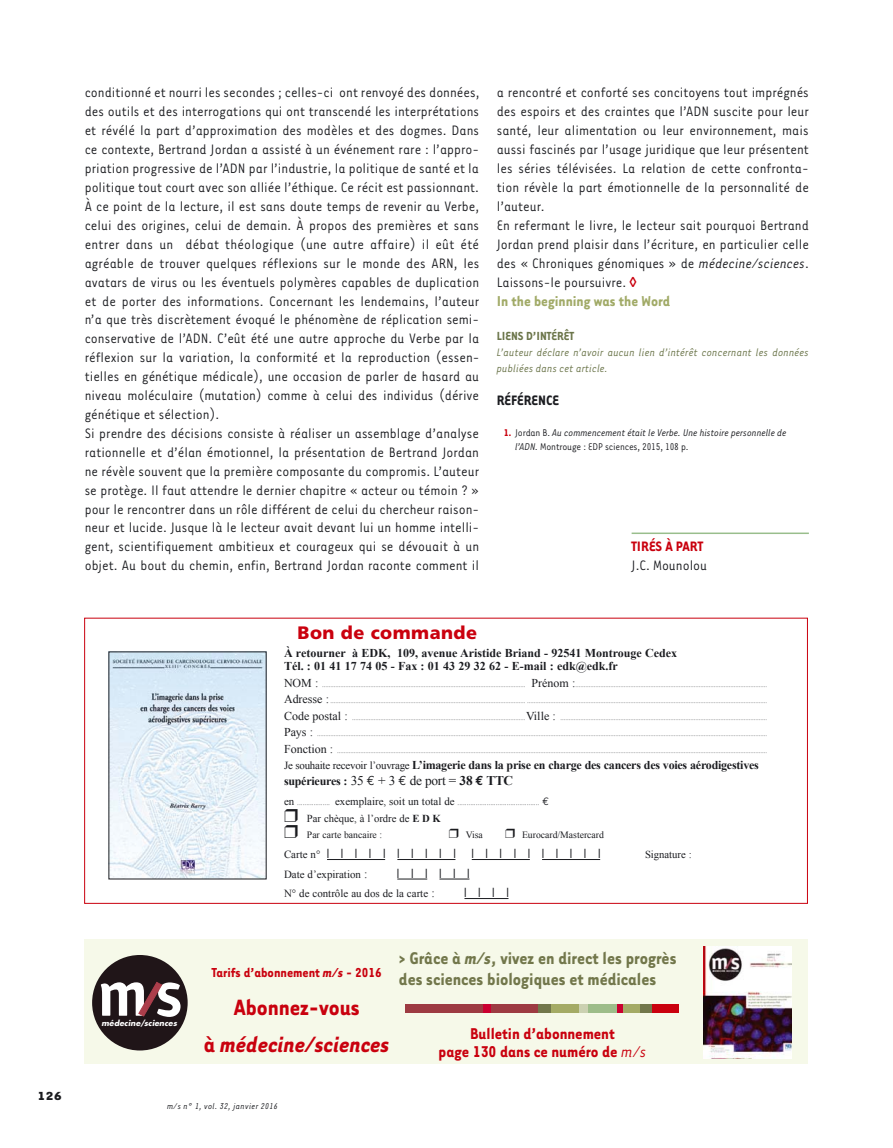
<style>
.page{position:relative;width:893px;height:1148px;background:#fff}
.page>*{position:absolute;margin:0;border:0;box-sizing:border-box;transform-origin:0 0}
.t1{font:italic 700 25.5px/37.5px "Tarzana Narrow";color:#c9010e;text-align:center}
.t2{font:700 19.5px/21px "Tarzana Narrow";color:#72774b}
.t3{font:700 18px/18px "Tarzana Narrow";color:#c9010e;text-align:center}
.t4{font:900 18px "Frutiger LT Std";letter-spacing:.025em;color:#ca010e}
.t5{font:700 16.5px "Tarzana Narrow";color:#a1aa67}
.t6{font:15.75px/18.9px "Tarzana Narrow";color:#1b1c20}
.t7{font:700 15.75px "Tarzana Narrow";color:#c9010e}
.t8{font:700 15.75px "Tarzana Narrow";color:#1b1c20}
.t9{font:700 15px "Tarzana Narrow";color:#c9010e}
.t10{font:700 13.5px "Tarzana Narrow";color:#6b754a}
.t11{font:700 13.5px "Tarzana Wide";color:#1b1c20}
.t12{font:13.35px "Zapf Dingbats Std";color:#1b1c20}
.t13{font:italic 12.45px/15.9px "Tarzana Narrow";color:#6b754a}
.t14{font:700 12px/15.9px "Times New Roman";letter-spacing:-.02em;color:#1b1c20}
.t15{font:700 12px/13.4px "Times New Roman";color:#1b1c20}
.t16{font:italic 11.25px/13.5px "Tarzana Narrow";letter-spacing:-.015em;color:#1b1c20}
.t17{font:10.95px "Times New Roman";color:#1b1c20}
.t18{font:10.65px "Times New Roman";color:#1b1c20}
.t19{font:9.75px "Times New Roman";color:#1b1c20}
.t20{font:italic 9.75px "Tarzana Narrow";letter-spacing:.025em;color:#1b1c20}
.t21{font:italic 700 7.8px "Futura";letter-spacing:.01em;color:#fff}
.t22{font:7.2px "Times New Roman";color:#1b1c20}
.t23{font:6.6px "Times New Roman";color:#1b1c20}
.s1{font-style:italic}
.s2{font-weight:700;font-style:normal;color:#c9010e}
.s3{font-style:normal}
.s4{font-size:12px}
.s5{font-weight:400;font-size:10.95px}
.s6{font-weight:400;font-size:13.35px}
.s7{font-family:"Euro Mono";font-weight:400;font-size:13.35px}
.s8{font-size:13.35px}
.s9{font-family:"Euro Mono";font-size:13.35px}
.s10{font-size:10.95px}
.s11{font-family:"Euro Mono";font-size:10.95px}
.s12{font-weight:700}
.s13{font-weight:400;font-style:italic}
</style>
<div class="page">
<hr style="left:631px;top:532px;width:177px;height:2px;background:#99be8c">
<hr style="left:327px;top:859px;width:58px;height:1px;background:#1b1c20">
<hr style="left:397px;top:859px;width:58px;height:1px;background:#1b1c20">
<hr style="left:471px;top:859px;width:58px;height:1px;background:#1b1c20">
<hr style="left:542px;top:859px;width:58px;height:1px;background:#1b1c20">
<hr style="left:397px;top:878px;width:30px;height:1px;background:#1b1c20">
<hr style="left:439px;top:878px;width:30px;height:1px;background:#1b1c20">
<hr style="left:464px;top:898px;width:44px;height:1px;background:#1b1c20">
<img style="left:110px;top:653px;width:154px;height:224px">
<div style="left:84px;top:939px;width:723px;height:124px;background:#f6f9e9"></div>
<div style="left:405px;top:1003px;width:133px;height:9px;background:#9d3b42"></div>
<div style="left:538px;top:1003px;width:27px;height:9px;background:#72774b"></div>
<div style="left:638px;top:1003px;width:14px;height:9px;background:#72774b"></div>
<div style="left:551px;top:1003px;width:30px;height:9px;background:#a4ab65"></div>
<div style="left:587px;top:1003px;width:30px;height:9px;background:#9dbd89"></div>
<div style="left:621px;top:1003px;width:18px;height:9px;background:#a4ab65"></div>
<div style="left:579px;top:1003px;width:9px;height:9px;background:#cbd1b1"></div>
<div style="left:483px;top:1003px;width:7px;height:9px;background:#cb0030"></div>
<div style="left:617px;top:1003px;width:5px;height:9px;background:#cb0030"></div>
<div style="left:652px;top:1003px;width:26px;height:9px;background:#ca010e"></div>
<div style="left:92px;top:954px;width:95px;height:96px;background:#201518;border-radius:50%"></div>
<svg style="left:101px;top:982px;width:79px;height:34px"></svg>
<img style="left:703px;top:946px;width:88px;height:112px">
<p class="t11" style="left:37px;top:1089px;width:26px">126</p>
<p class="t6" style="left:85px;top:84px;width:396px">conditionné et nourri les secondes ; celles-ci ont renvoyé des données, des outils et des interrogations qui ont transcendé les interprétations et révélé la part d’approximation des modèles et des dogmes. Dans ce contexte, Bertrand Jordan a assisté à un événement rare : l’appro&shy;priation progressive de l’ADN par l’industrie, la politique de santé et la politique tout court avec son alliée l’éthique. Ce récit est passionnant.<br>À ce point de la lecture, il est sans doute temps de revenir au Verbe, celui des origines, celui de demain. À propos des premières et sans entrer dans un débat théologique (une autre affaire) il eût été agréable de trouver quelques réflexions sur le monde des ARN, les avatars de virus ou les éventuels polymères capables de duplication et de porter des informations. Concernant les lendemains, l’auteur n’a que très discrètement évoqué le phénomène de réplication semi&shy;conservative de l’ADN. C’eût été une autre approche du Verbe par la réflexion sur la variation, la conformité et la reproduction (essen&shy;tielles en génétique médicale), une occasion de parler de hasard au niveau moléculaire (mutation) comme à celui des individus (dérive génétique et sélection).<br>Si prendre des décisions consiste à réaliser un assemblage d’analyse rationnelle et d’élan émotionnel, la présentation de Bertrand Jordan ne révèle souvent que la première composante du compromis. L’auteur se protège. Il faut attendre le dernier chapitre « acteur ou témoin ? » pour le rencontrer dans un rôle différent de celui du chercheur raison&shy;neur et lucide. Jusque là le lecteur avait devant lui un homme intelli&shy;gent, scientifiquement ambitieux et courageux qui se dévouait à un objet. Au bout du chemin, enfin, Bertrand Jordan raconte comment il</p>
<p class="t6" style="left:496px;top:84px;width:313px">a rencontré et conforté ses concitoyens tout imprégnés des espoirs et des craintes que l’ADN suscite pour leur santé, leur alimentation ou leur environnement, mais aussi fascinés par l’usage juridique que leur présentent les séries télévisées. La relation de cette confronta&shy;tion révèle la part émotionnelle de la personnalité de l’auteur.<br>En refermant le livre, le lecteur sait pourquoi Bertrand Jordan prend plaisir dans l’écriture, en particulier celle des « Chroniques génomiques » de <span class="s1">médecine/sciences</span>.<br>Laissons-le poursuivre.</p>
<p class="t5" style="left:496px;top:294px;width:175px">In the beginning was the Word</p>
<p class="t10" style="left:496px;top:330px;width:79px">LIENS D’INTÉRÊT</p>
<p class="t13" style="left:496px;top:345px;width:313px">L’auteur déclare n’avoir aucun lien d’intérêt concernant les données publiées dans cet article.</p>
<p class="t8" style="left:496px;top:393px;width:64px">RÉFÉRENCE</p>
<p class="t16" style="left:515px;top:427px;width:273px;text-indent:-11px"><span class="s2">1.</span> <span class="s3">Jordan B.</span> Au commencement était le Verbe. Une histoire personnelle de l’ADN. <span class="s3">Montrouge : EDP sciences, 2015, 108 p.</span></p>
<p class="t7" style="left:631px;top:539px;width:73px">TIRÉS À PART</p>
<p class="t6" style="left:631px;top:556px;width:77px">J.C. Mounolou</p>
<p class="t4" style="left:297px;top:622px;width:181px">Bon de commande</p>
<p class="t21" style="left:101px;top:1018px;width:77px">médecine/sciences</p>
<p class="t15" style="left:284px;top:646px;width:394px">À retourner à EDK, 109, avenue Aristide Briand - 92541 Montrouge Cedex<br>Tél. : 01 41 17 74 05 - Fax : 01 43 29 32 62 - E-mail : edk@edk.fr</p>
<p class="t23" style="left:284px;top:680px;width:484px"><span class="s4">NOM :</span> .......................................................................................................................... <span class="s4">Prénom :</span> ...................................................................................................................</p>
<p class="t23" style="left:284px;top:697px;width:484px"><span class="s4">Adresse :</span> ..................................................................................................................... ................................................................................................................................................</p>
<p class="t23" style="left:284px;top:713px;width:484px"><span class="s4">Code postal :</span> ........................................................................................................<span class="s4">Ville :</span> ............................................................................................................................</p>
<p class="t23" style="left:284px;top:730px;width:484px"><span class="s4">Pays :</span> ..............................................................................................................................................................................................................................................................................</p>
<p class="t23" style="left:284px;top:746px;width:484px"><span class="s4">Fonction :</span> ..................................................................................................................................................................................................................................................................</p>
<p class="t14" style="left:284px;top:756px;width:476px"><span class="s5">Je souhaite recevoir l’ouvrage</span> L’imagerie dans la prise en charge des cancers des voies aérodigestives supérieures : <span class="s6">35</span> <span class="s7">€</span> <span class="s6">+ 3</span> <span class="s7">€</span> <span class="s6">de port =</span> <span class="s8">38</span> <span class="s9">€</span> <span class="s8">TTC</span></p>
<p class="t22" style="left:284px;top:798px;width:266px"><span class="s10">en</span> .................. <span class="s10">exemplaire, soit un total de</span> ............................................. <span class="s11">€</span></p>
<p class="t18" style="left:284px;top:812px;width:158px">❒ Par chèque, à l’ordre de <span class="s12">E D K</span></p>
<p class="t19" style="left:284px;top:829px;width:100px">❒ Par carte bancaire :</p>
<p class="t19" style="left:449px;top:829px;width:35px">❒ Visa</p>
<p class="t19" style="left:505px;top:829px;width:100px">❒ Eurocard/Mastercard</p>
<p class="t17" style="left:284px;top:848px;width:317px">Carte n° ❘ ❘ ❘ ❘ ❘ ❘ ❘ ❘ ❘ ❘ ❘ ❘ ❘ ❘ ❘ ❘ ❘ ❘ ❘ ❘</p>
<p class="t18" style="left:644px;top:848px;width:48px">Signature :</p>
<p class="t17" style="left:284px;top:867px;width:85px">Date d’expiration <span class="s4">:</span></p>
<p class="t12" style="left:397px;top:865px;width:74px">❘ ❘ ❘ ❘ ❘ ❘</p>
<p class="t17" style="left:284px;top:887px;width:152px">N° de contrôle au dos de la carte <span class="s4">:</span></p>
<p class="t12" style="left:464px;top:884px;width:46px">❘ ❘ ❘ ❘</p>
<p class="t9" style="left:212px;top:966px;width:171px">Tarifs d’abonnement <span class="s1">m/s</span> - 2016</p>
<h1 class="t1" style="left:203px;top:989px;width:187px"><span class="s3">Abonnez-vous<br>à</span> médecine/sciences</h1>
<p class="t2" style="left:399px;top:948px;width:279px">&gt; Grâce à <span class="s1">m/s</span>, vivez en direct les progrès des sciences biologiques et médicales</p>
<p class="t3" style="left:438px;top:1025px;width:209px">Bulletin d’abonnement<br>page 130 dans ce numéro de <span class="s13">m/s</span></p>
<p class="t20" style="left:167px;top:1102px;width:112px">m/s n° 1, vol. 32, janvier 2016</p>
</div>
